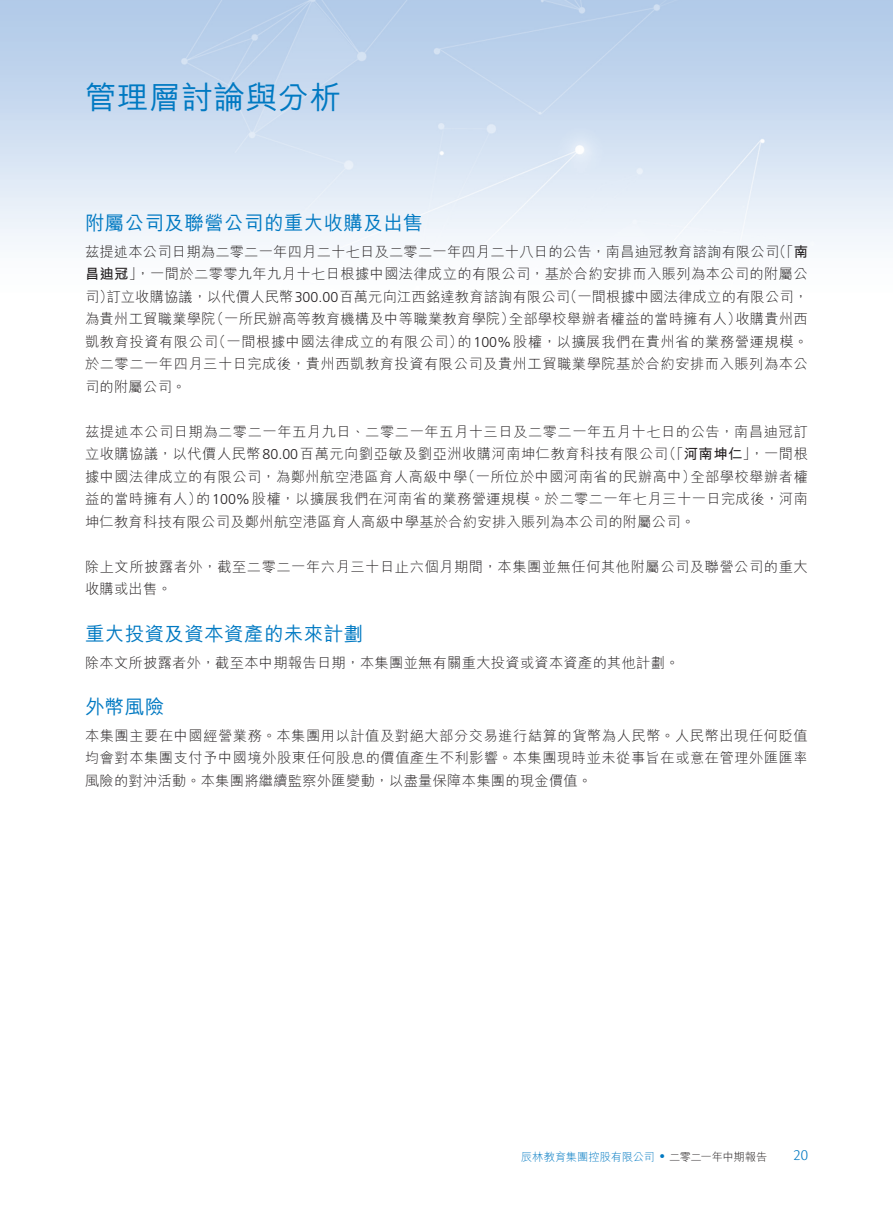
<style>
.page{position:relative;width:893px;height:1212px;background:#fff}
.page>*{position:absolute;margin:0;border:0;box-sizing:border-box;transform-origin:0 0}
.t1{font:500 31.5px "M Hei HK";letter-spacing:.02em;color:#0079c2}
._01_H1{font:500 19.5px "M Hei HK";letter-spacing:.02em;color:#0079c2}
.t2{font:300 16.5px "Cronos Pro";color:#0079c2}
._00_txt{font:300 14.25px/22.5px "M Hei HK";letter-spacing:.03em;color:#231f20}
.t3{font:300 11.25px "M Hei HK";letter-spacing:-.01em;color:#0079c2}
.s1{font-weight:700}
.s2{font-family:"Frutiger LT Std"}
.s3{color:#231f20}
</style>
<div class="page">
<img style="left:0;top:0;width:893px;height:250px">
<h1 class="t1" style="left:85px;top:74px;width:258px">管理層討論與分析</h1>
<p class="_01_H1" style="left:85px;top:209px;width:339px">附屬公司及聯營公司的重大收購及出售</p>
<p class="_00_txt" style="left:85px;top:240px;width:696px">茲提述本公司日期為二零二一年四月二十七日及二零二一年四月二十八日的公告，南昌迪冠教育諮詢有限公司</p>
<p class="_00_txt" style="left:85px;top:263px;width:724px"><span class="s1">昌迪冠</span>，」一間於二零零九年九月十七日根據中國法律成立的有限公司，基於合約安排而入賬列為本公司的附屬公</p>
<p class="_00_txt" style="left:563px;top:285px;width:246px">（一間根據中國法律成立的有限公司，</p>
<p class="_00_txt" style="left:772px;top:240px;width:37px">（「<span class="s1">南</span></p>
<p class="_00_txt" style="left:106px;top:285px;width:465px">訂立收購協議，以代價人民幣<span class="s2">300.00</span>百萬元向江西銘達教育諮詢有限公司</p>
<p class="_00_txt" style="left:85px;top:285px;width:30px">司）</p>
<p class="_00_txt" style="left:210px;top:308px;width:306px">（一所民辦高等教育機構及中等職業教育學院）</p>
<p class="_00_txt" style="left:509px;top:308px;width:234px">全部學校舉辦者權益的當時擁有人）</p>
<p class="_00_txt" style="left:85px;top:308px;width:132px">為貴州工貿職業學院</p>
<p class="_00_txt" style="left:735px;top:308px;width:74px">收購貴州西</p>
<p class="_00_txt" style="left:85px;top:330px;width:724px">凱教育投資有限公司<br>於二零二一年四月三十日完成後，貴州西凱教育投資有限公司及貴州工貿職業學院基於合約安排而入賬列為本公司的附屬公司。</p>
<p class="_00_txt" style="left:85px;top:420px;width:724px;text-align:right">茲提述本公司日期為二零二一年五月九日、二零二一年五月十三日及二零二一年五月十七日的公告，南昌迪冠訂（「<span class="s1">河南坤仁</span>，」一間根</p>
<p class="_00_txt" style="left:212px;top:330px;width:253px">（一間根據中國法律成立的有限公司）</p>
<p class="_00_txt" style="left:457px;top:330px;width:352px">的<span class="s2">100%</span>股權，以擴展我們在貴州省的業務營運規模。</p>
<p class="_00_txt" style="left:85px;top:443px;width:585px">立收購協議，以代價人民幣<span class="s2">80.00</span>百萬元向劉亞敏及劉亞洲收購河南坤仁教育科技有限公司</p>
<p class="_00_txt" style="left:85px;top:465px;width:725px">據中國法律成立的有限公司，為鄭州航空港區育人高級中學<br>益的當時擁有人 的） <span class="s2">100%</span>股權，以擴展我們在河南省的業務營運規模。於二零二一年七月三十一日完成後，河南坤仁教育科技有限公司及鄭州航空港區育人高級中學基於合約安排入賬列為本公司的附屬公司。</p>
<p class="_00_txt" style="left:85px;top:555px;width:724px">除上文所披露者外，截至二零二一年六月三十日止六個月期間，本集團並無任何其他附屬公司及聯營公司的重大收購或出售。</p>
<p class="_01_H1" style="left:85px;top:619px;width:280px">重大投資及資本資產的未來計劃</p>
<p class="_00_txt" style="left:85px;top:651px;width:596px">除本文所披露者外，截至本中期報告日期，本集團並無有關重大投資或資本資產的其他計劃。</p>
<p class="_01_H1" style="left:85px;top:693px;width:81px">外幣風險</p>
<p class="_00_txt" style="left:85px;top:724px;width:724px;text-align:justify">本集團主要在中國經營業務。本集團用以計值及對絕大部分交易進行結算的貨幣為人民幣。人民幣出現任何貶值均會對本集團支付予中國境外股東任何股息的價值產生不利影響。本集團現時並未從事旨在或意在管理外匯匯率風險的對沖活動。本集團將繼續監察外匯變動，以盡量保障本集團的現金價值。</p>
<p class="_00_txt" style="left:461px;top:465px;width:236px">（一所位於中國河南省的民辦高中）</p>
<p class="_00_txt" style="left:690px;top:465px;width:119px">全部學校舉辦者權</p>
<p class="t3" style="left:521px;top:1151px;width:248px">辰林教育集團控股有限公司 <span class="s2">•</span> <span class="s3">二零二一年中期報告</span></p>
<p class="t2" style="left:793px;top:1145px;width:16px">20</p>
</div>
